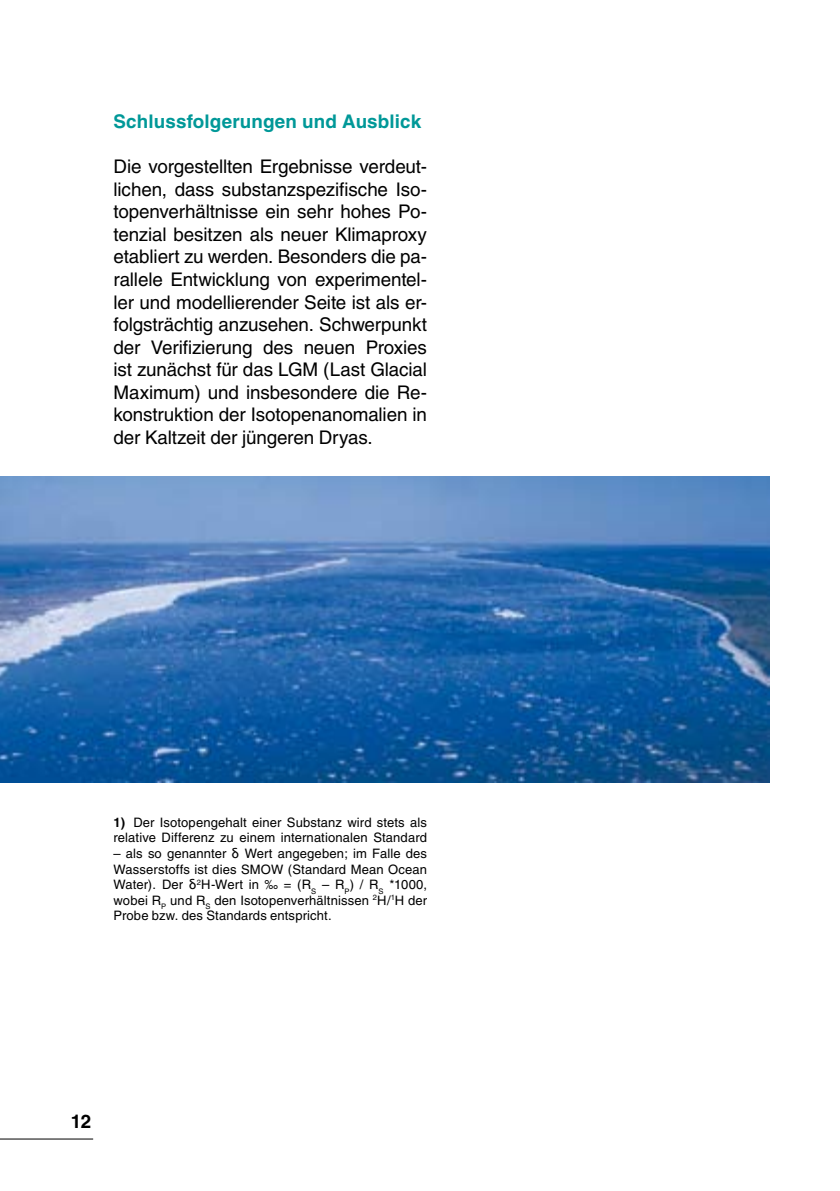
<style>
.page{position:relative;width:840px;height:1191px;background:#fff}
.page>*{position:absolute;margin:0;border:0;box-sizing:border-box;transform-origin:0 0}
.t1{font:18.8px/22.6px "Helvetica";letter-spacing:-.01em;color:#000;text-align:justify}
.t2{font:700 18.8px "Helvetica";letter-spacing:.005em;color:#009898}
.t3{font:700 18.8px "Helvetica";color:#000}
.t4{font:13px/15.6px "Helvetica";letter-spacing:.01em;color:#000}
.s1{font-weight:700}
.s2{font-family:"Lucida Console"}
</style>
<div class="page">
<hr style="left:0;top:1138px;width:93px;height:1px;background:#000">
<img style="left:0;top:476px;width:768px;height:306px">
<p class="t2" style="left:113px;top:110px;width:309px">Schlussfolgerungen und Ausblick</p>
<p class="t1" style="left:113px;top:155px;width:315px">Die vorgestellten Ergebnisse verdeut&shy;lichen, dass substanzspezifische Iso&shy;topenverhältnisse ein sehr hohes Po&shy;tenzial besitzen als neuer Klimaproxy etabliert zu werden. Besonders die pa&shy;rallele Entwicklung von experimentel&shy;ler und modellierender Seite ist als er&shy;folgsträchtig anzusehen. Schwerpunkt der Verifizierung des neuen Proxies ist zunächst für das LGM (Last Glacial Maximum) und insbesondere die Re&shy;konstruktion der Isotopenanomalien in der Kaltzeit der jüngeren Dryas.</p>
<p class="t4" style="left:113px;top:814px;width:315px"><span class="s1">1)</span> Der Isotopengehalt einer Substanz wird stets als relative Differenz zu einem internationalen Standard</p>
<p class="t4" style="left:113px;top:845px;width:315px;text-align:justify">– als so genannter <span class="s2">δ</span> Wert angegeben; im Falle des Wasserstoffs ist dies SMOW (Standard Mean Ocean Water). Der <span class="s2">δ</span><sup>2</sup>H-Wert in ‰ = (R<sub>S</sub> – R<sub>P</sub>) / R<sub>S</sub> *1000, wobei R<sub>P</sub> und R<sub>S</sub> den Isotopenverhältnissen <sup>2</sup>H/<sup>1</sup>H der Probe bzw. des Standards entspricht.</p>
<p class="t3" style="left:71px;top:1110px;width:22px">12</p>
</div>
